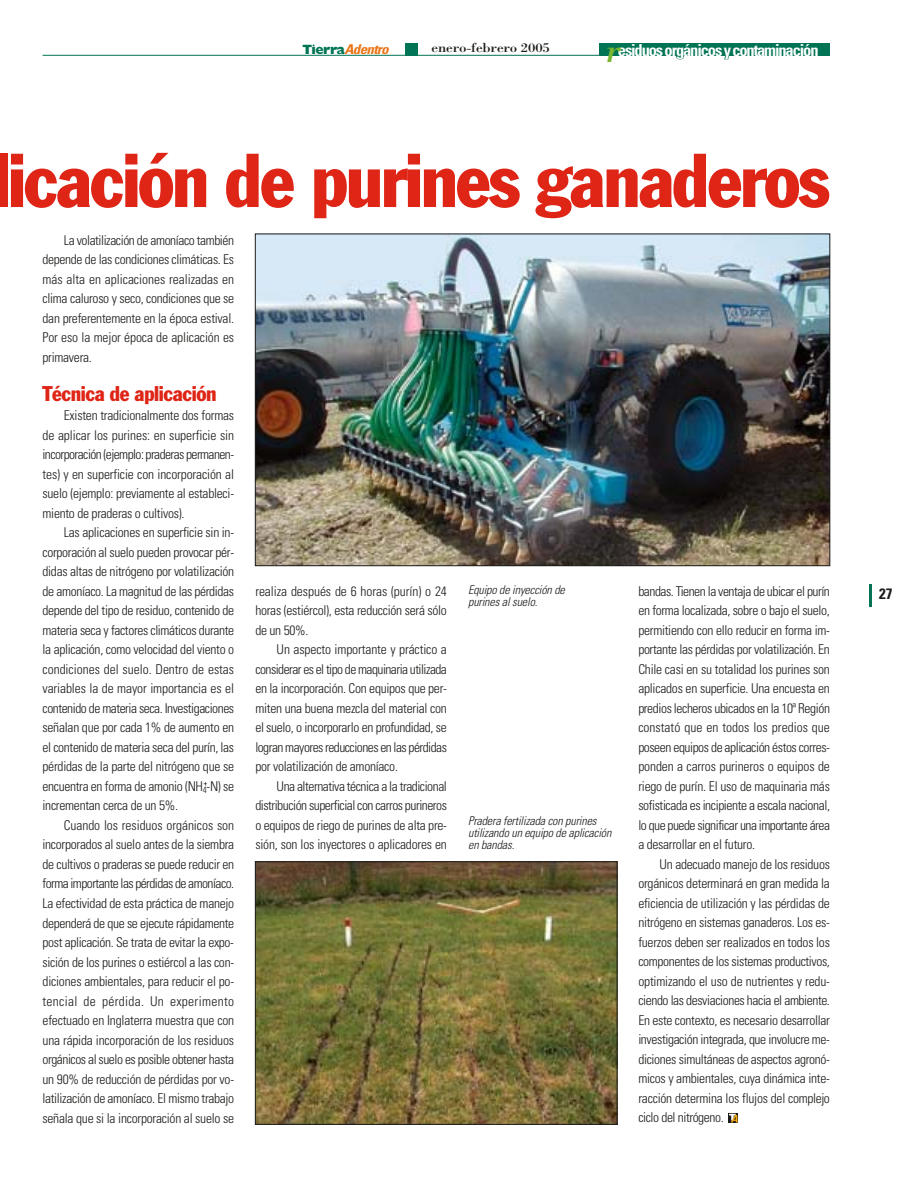
<style>
.page{position:relative;width:915px;height:1191px;background:#fff}
.page>*{position:absolute;margin:0;border:0;box-sizing:border-box;transform-origin:0 0}
.t1{font:condensed 74.85px "Franklin Gothic";letter-spacing:-.03em;color:#de2516}
.t2{font:condensed 21px "Franklin Gothic";letter-spacing:-.02em;color:#de2516}
.t3{font:700 condensed 16.5px "Univers";letter-spacing:-.07em;color:#fff}
.t4{font:700 condensed 15px "Univers";color:#1c1c1a}
.t5{font:300 condensed 13.5px/19.5px "Univers";letter-spacing:-.02em;color:#1c1c1a;text-align:justify}
.t6{font:13.5px "Bodoni";letter-spacing:-.01em;color:#1c1c1a;scale:1.1 1}
.t7{font:italic 700 condensed 13.5px "Univers";color:#ea7517;scale:1.1 1}
.t8{font:italic 300 condensed 12px/12px "Univers";color:#1c1c1a}
.s1{font-family:"Gill Sans";font-weight:800;font-style:normal;font-stretch:normal;color:#007455}
.s2{font-family:"Bodoni";font-weight:400;font-style:italic;font-stretch:normal;font-size:36px;color:#79b732}
</style>
<div class="page">
<hr style="left:43px;top:55px;width:786px;height:1px;background:#007455">
<svg style="left:724px;top:56px;width:5px;height:4px"></svg>
<svg style="left:676px;top:56px;width:8px;height:4px"></svg>
<div style="left:599px;top:43px;width:230px;height:13px;background:#007455"></div>
<div style="left:404px;top:43px;width:13px;height:12px;background:#007455"></div>
<hr style="left:868px;top:584px;width:3px;height:22px;background:#007455">
<svg style="left:728px;top:1113px;width:10px;height:10px"></svg>
<svg style="left:728px;top:1113px;width:9px;height:9px"></svg>
<img style="left:257px;top:236px;width:570px;height:328px">
<img style="left:257px;top:863px;width:358px;height:259px">
<div style="left:255px;top:861px;width:362px;height:263px;border:1px solid #1c1c1a"></div>
<p class="t6" style="left:431px;top:43px;width:109px">enero-febrero 2005</p>
<p class="t7" style="left:302px;top:44px;width:82px"><span class="s1">Tierra</span>Adentro</p>
<p class="t3" style="left:605px;top:44px;width:215px"><span class="s2">r</span>esiduos orgánicos y contaminación</p>
<h1 class="t1" style="left:-8px;top:154px;width:838px">licación de purines ganaderos</h1>
<p class="t5" style="left:43px;top:232px;width:193px;text-indent:21px">La volatilización de amoníaco también depende de las condiciones climáticas. Es más alta en aplicaciones realizadas en clima caluroso y seco, condiciones que se dan preferentemente en la época estival.<br>Por eso la mejor época de aplicación es primavera.</p>
<h2 class="t2" style="left:43px;top:386px;width:175px">Técnica de aplicación</h2>
<p class="t5" style="left:43px;top:407px;width:193px;text-indent:21px">Existen tradicionalmente dos formas de aplicar los purines: en superficie sin incorporación (ejemplo: praderas permanen&shy;tes) y en superficie con incorporación al suelo (ejemplo: previamente al estableci&shy;miento de praderas o cultivos).</p>
<p class="t5" style="left:43px;top:524px;width:193px;text-indent:21px">Las aplicaciones en superficie sin in&shy;corporación al suelo pueden provocar pér&shy;didas altas de nitrógeno por volatilización de amoníaco. La magnitud de las pérdidas depende del tipo de residuo, contenido de materia seca y factores climáticos durante la aplicación, como velocidad del viento o condiciones del suelo. Dentro de estas variables la de mayor importancia es el contenido de materia seca. Investigaciones señalan que por cada 1% de aumento en el contenido de materia seca del purín, las pérdidas de la parte del nitrógeno que se encuentra en forma de amonio (NH<sub>4</sub>-N) se incrementan cerca de un 5%.</p>
<p class="t5" style="left:43px;top:817px;width:193px;text-indent:21px">Cuando los residuos orgánicos son incorporados al suelo antes de la siembra de cultivos o praderas se puede reducir en forma importante las pérdidas de amoníaco.<br>La efectividad de esta práctica de manejo dependerá de que se ejecute rápidamente post aplicación. Se trata de evitar la expo&shy;sición de los purines o estiércol a las con&shy;diciones ambientales, para reducir el po&shy;tencial de pérdida. Un experimento efectuado en Inglaterra muestra que con una rápida incorporación de los residuos orgánicos al suelo es posible obtener hasta un 90% de reducción de pérdidas por vo&shy;latilización de amoníaco. El mismo trabajo señala que si la incorporación al suelo se</p>
<p class="t8" style="left:468px;top:585px;width:101px">Equipo de inyección de purinesalsuelo.</p>
<p class="t5" style="left:638px;top:582px;width:193px">bandas. Tienen la ventaja de ubicar el purín en forma localizada, sobre o bajo el suelo, permitiendo con ello reducir en forma im&shy;portante las pérdidas por volatilización. En Chile casi en su totalidad los purines son aplicados en superficie. Una encuesta en predios lecheros ubicados en la 10ª Región constató que en todos los predios que poseen equipos de aplicación éstos corres&shy;ponden a carros purineros o equipos de riego de purín. El uso de maquinaria más sofisticada es incipiente a escala nacional, lo que puede significar una importante área a desarrollar en el futuro.</p>
<p class="t5" style="left:638px;top:855px;width:193px;text-indent:21px">Un adecuado manejo de los residuos orgánicos determinará en gran medida la eficiencia de utilización y las pérdidas de nitrógeno en sistemas ganaderos. Los es&shy;fuerzos deben ser realizados en todos los componentes de los sistemas productivos, optimizando el uso de nutrientes y redu&shy;ciendo las desviaciones hacia el ambiente.<br>En este contexto, es necesario desarrollar investigación integrada, que involucre me&shy;diciones simultáneas de aspectos agronó&shy;micos y ambientales, cuya dinámica inte&shy;racción determina los flujos del complejo ciclo del nitrógeno.</p>
<p class="t5" style="left:255px;top:583px;width:193px">realiza después de 6 horas (purín) o 24 horas (estiércol), esta reducción será sólo de un 50%.</p>
<p class="t5" style="left:255px;top:641px;width:193px;text-indent:21px">Un aspecto importante y práctico a considerar es el tipo de maquinaria utilizada en la incorporación. Con equipos que per&shy;miten una buena mezcla del material con el suelo, o incorporarlo en profundidad, se logran mayores reducciones en las pérdidas por volatilización de amoníaco.</p>
<p class="t5" style="left:255px;top:778px;width:193px;text-indent:21px">Una alternativa técnica a la tradicional distribución superficial con carros purineros o equipos de riego de purines de alta pre&shy;sión, son los inyectores o aplicadores en</p>
<p class="t8" style="left:468px;top:816px;width:147px">Pradera fertilizada con purines utilizando un equipo de aplicación en bandas.</p>
<p class="t4" style="left:878px;top:588px;width:15px">27</p>
</div>
